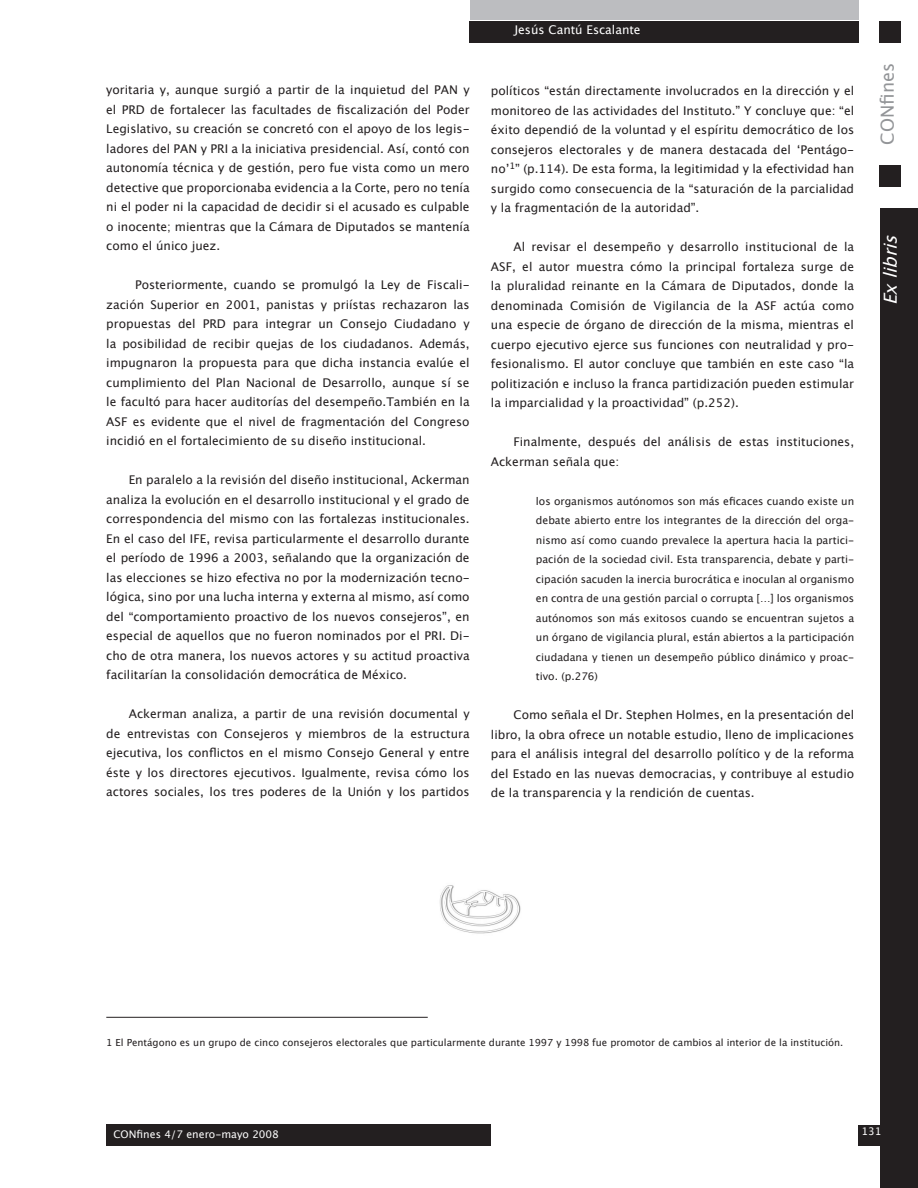
<style>
.page{position:relative;width:918px;height:1188px;background:#fff}
.page>*{position:absolute;margin:0;border:0;box-sizing:border-box;transform-origin:0 0}
.t1{font:18px "Lucida Grande";color:#939598}
.t2{font:italic 18px "Lucida Grande";color:#fff}
.PARRAFO_NORMAL{font:12px/19.5px "Lucida Grande";color:#231f20;text-align:justify}
.t3{font:12px "Lucida Grande";color:#fff}
.CITA_PARRAFO{font:10.5px/19.5px "Lucida Grande";color:#231f20;text-align:justify}
.t4{font:10.5px "Lucida Grande";color:#fdfdfd}
.FOOTNOTES{font:9.75px "Lucida Grande";color:#231f20}
</style>
<div class="page">
<div style="left:880px;top:208px;width:38px;height:980px;background:#231f20"></div>
<div style="left:469px;top:21px;width:389px;height:21px;background:#231f20"></div>
<div style="left:470px;top:0;width:388px;height:19px;background:#bcbdc0"></div>
<div style="left:879px;top:21px;width:22px;height:21px;background:#231f20"></div>
<div style="left:879px;top:166px;width:22px;height:21px;background:#231f20"></div>
<div style="left:106px;top:1124px;width:385px;height:21px;background:#231f20"></div>
<div style="left:858px;top:1125px;width:42px;height:20px;background:#231f20"></div>
<hr style="left:106px;top:1017px;width:322px;height:1px;background:#231f20">
<img style="left:439px;top:885px;width:82px;height:49px">
<p class="PARRAFO_NORMAL" style="left:106px;top:81px;width:365px">yoritaria y, aunque surgió a partir de la inquietud del PAN y el PRD de fortalecer las facultades de fiscalización del Poder Legislativo, su creación se concretó con el apoyo de los legis&shy;ladores del PAN y PRI a la iniciativa presidencial. Así, contó con autonomía técnica y de gestión, pero fue vista como un mero detective que proporcionaba evidencia a la Corte, pero no tenía ni el poder ni la capacidad de decidir si el acusado es culpable o inocente; mientras que la Cámara de Diputados se mantenía como el único juez.</p>
<p class="PARRAFO_NORMAL" style="left:106px;top:276px;width:365px;text-indent:29px">Posteriormente, cuando se promulgó la Ley de Fiscali&shy;zación Superior en 2001, panistas y priístas rechazaron las propuestas del PRD para integrar un Consejo Ciudadano y la posibilidad de recibir quejas de los ciudadanos. Además, impugnaron la propuesta para que dicha instancia evalúe el cumplimiento del Plan Nacional de Desarrollo, aunque sí se le facultó para hacer auditorías del desempeño.También en la ASF es evidente que el nivel de fragmentación del Congreso incidió en el fortalecimiento de su diseño institucional.</p>
<p class="PARRAFO_NORMAL" style="left:106px;top:471px;width:365px;text-indent:23px">En paralelo a la revisión del diseño institucional, Ackerman analiza la evolución en el desarrollo institucional y el grado de correspondencia del mismo con las fortalezas institucionales.<br>En el caso del IFE, revisa particularmente el desarrollo durante el período de 1996 a 2003, señalando que la organización de las elecciones se hizo efectiva no por la modernización tecno&shy;lógica, sino por una lucha interna y externa al mismo, así como del “comportamiento proactivo de los nuevos consejeros”, en especial de aquellos que no fueron nominados por el PRI. Di&shy;cho de otra manera, los nuevos actores y su actitud proactiva facilitarían la consolidación democrática de México.</p>
<p class="PARRAFO_NORMAL" style="left:106px;top:705px;width:365px;text-indent:23px">Ackerman analiza, a partir de una revisión documental y de entrevistas con Consejeros y miembros de la estructura ejecutiva, los conflictos en el mismo Consejo General y entre éste y los directores ejecutivos. Igualmente, revisa cómo los actores sociales, los tres poderes de la Unión y los partidos</p>
<p class="t3" style="left:515px;top:22px;width:128px">Jesús Cantú Escalante</p>
<p class="PARRAFO_NORMAL" style="left:491px;top:82px;width:365px">políticos “están directamente involucrados en la dirección y el monitoreo de las actividades del Instituto.” Y concluye que: “el éxito dependió de la voluntad y el espíritu democrático de los consejeros electorales y de manera destacada del ‘Pentágo&shy;no’<sup>1</sup>” (p.114). De esta forma, la legitimidad y la efectividad han surgido como consecuencia de la “saturación de la parcialidad y la fragmentación de la autoridad”.</p>
<p class="PARRAFO_NORMAL" style="left:491px;top:238px;width:365px;text-indent:23px">Al revisar el desempeño y desarrollo institucional de la ASF, el autor muestra cómo la principal fortaleza surge de la pluralidad reinante en la Cámara de Diputados, donde la denominada Comisión de Vigilancia de la ASF actúa como una especie de órgano de dirección de la misma, mientras el cuerpo ejecutivo ejerce sus funciones con neutralidad y pro&shy;fesionalismo. El autor concluye que también en este caso “la politización e incluso la franca partidización pueden estimular la imparcialidad y la proactividad” (p.252).</p>
<p class="PARRAFO_NORMAL" style="left:491px;top:433px;width:365px;text-indent:23px">Finalmente, después del análisis de estas instituciones,<br>Ackerman señala que:</p>
<p class="CITA_PARRAFO" style="left:536px;top:492px;width:320px">los organismos autónomos son más eficaces cuando existe un debate abierto entre los integrantes de la dirección del orga&shy;nismo así como cuando prevalece la apertura hacia la partici&shy;pación de la sociedad civil. Esta transparencia, debate y parti&shy;cipación sacuden la inercia burocrática e inoculan al organismo en contra de una gestión parcial o corrupta […] los organismos autónomos son más exitosos cuando se encuentran sujetos a un órgano de vigilancia plural, están abiertos a la participación ciudadana y tienen un desempeño público dinámico y proac&shy;tivo. (p.276)</p>
<p class="PARRAFO_NORMAL" style="left:491px;top:706px;width:365px;text-indent:23px">Como señala el Dr. Stephen Holmes, en la presentación del libro, la obra ofrece un notable estudio, lleno de implicaciones para el análisis integral del desarrollo político y de la reforma del Estado en las nuevas democracias, y contribuye al estudio de la transparencia y la rendición de cuentas.</p>
<h1 class="t1" style="left:877px;top:145px;width:83px;rotate:-90deg">CONfines</h1>
<h1 class="t2" style="left:880px;top:305px;width:81px;rotate:-90deg">Exlibris</h1>
<p class="FOOTNOTES" style="left:106px;top:1037px;width:739px">1 El Pentágono es un grupo de cinco consejeros electorales que particularmente durante 1997 y 1998 fue promotor de cambios al interior de la institución.</p>
<p class="t4" style="left:113px;top:1129px;width:167px">CONfines 4/7 enero-mayo 2008</p>
<p class="t4" style="left:862px;top:1126px;width:21px">131</p>
</div>
